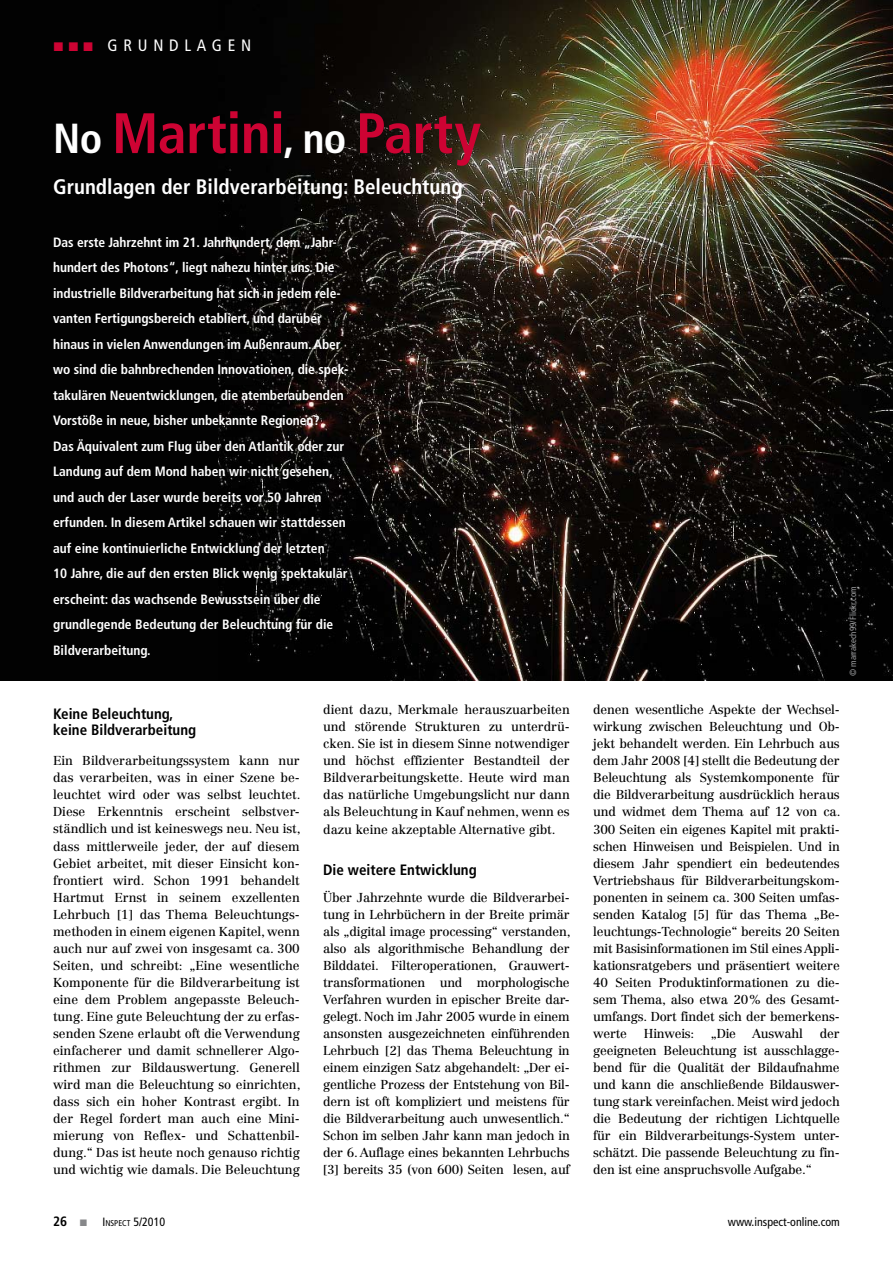
<style>
.page{position:relative;width:893px;height:1263px;background:#fff}
.page>*{position:absolute;margin:0;border:0;box-sizing:border-box;transform-origin:0 0}
.t1{font:700 condensed 57px "Frutiger LT Com";letter-spacing:-.005em;color:#cd0333}
.t2{font:700 condensed 21px "Frutiger LT Com";color:#fff}
.t3{font:condensed 16.5px "Frutiger LT Com";letter-spacing:.35em;color:#fff}
.t4{font:700 condensed 15px/16.5px "Frutiger LT Com";color:#000}
.t5{font:700 condensed 13.5px/25.5px "Frutiger LT Com";letter-spacing:-.005em;color:#fff}
.t6{font:700 condensed 13.5px "Frutiger LT Com";color:#000}
.t7{font:12.75px/17px "Centennial LT Std";letter-spacing:-.015em;color:#000;text-align:justify}
.t8{font:condensed 12px "Frutiger LT Com";color:#000}
.t9{font:condensed 9px "Frutiger LT Com";color:#9c9d9f}
.t10{font:condensed 8.4px "Frutiger LT Com";color:#000}
.s1{font-size:42px;color:#fff}
.s2{font-size:12px}
</style>
<div class="page">
<div style="left:0;top:0;width:893px;height:680px;background:#020202"></div>
<img style="left:219px;top:0;width:674px;height:680px">
<p class="t3" style="left:108px;top:35px;width:145px">Grundlag en</p>
<h1 class="t1" style="left:53px;top:99px;width:429px"><span class="s1">No</span> Martini<span class="s1">, no</span> Party</h1>
<h2 class="t2" style="left:53px;top:175px;width:411px">Grundlagen der Bildverarbeitung: Beleuchtung</h2>
<p class="t5" style="left:53px;top:229px;width:297px">Das erste Jahrzehnt im 21. Jahrhundert, dem „Jahr&shy;hundert des Photons“, liegt nahezu hinter uns. Die industrielle Bildverarbeitung hat sich in jedem rele&shy;vanten Fertigungsbereich etabliert, und darüber hinaus in vielen Anwendungen im Außenraum. Aber wo sind die bahnbrechenden Innovationen, die spek&shy;takulären Neuentwicklungen, die atemberaubenden Vorstöße in neue, bisher unbekannte Regionen?<br>Das Äquivalent zum Flug über den Atlantik oder zur Landung auf dem Mond haben wir nicht gesehen, und auch der Laser wurde bereits vor 50 Jahren erfunden. In diesem Artikel schauen wir stattdessen auf eine kontinuierliche Entwicklung der letzten<br>10 Jahre, die auf den ersten Blick wenig spektakulär erscheint: das wachsende Bewusstsein über die grundlegende Bedeutung der Beleuchtung für die Bildverarbeitung.</p>
<p class="t4" style="left:53px;top:705px;width:145px">Keine Beleuchtung, keine Bildverarbeitung</p>
<p class="t7" style="left:53px;top:752px;width:249px">Ein Bildverarbeitungssystem kann nur das verarbeiten, was in einer Szene be&shy;leuchtet wird oder was selbst leuchtet.<br>Diese Erkenntnis erscheint selbstver&shy;ständlich und ist keineswegs neu. Neu ist, dass mittlerweile jeder, der auf diesem Gebiet arbeitet, mit dieser Einsicht kon&shy;frontiert wird. Schon 1991 behandelt Hartmut Ernst in seinem exzellenten Lehrbuch [1] das Thema Beleuchtungs&shy;methoden in einem eigenen Kapitel, wenn auch nur auf zwei von insgesamt ca. 300<br>Seiten, und schreibt: „Eine wesentliche Komponente für die Bildverarbeitung ist eine dem Problem angepasste Beleuch&shy;tung. Eine gute Beleuchtung der zu erfas&shy;senden Szene erlaubt oft die Verwendung einfacherer und damit schnellerer Algo&shy;rithmen zur Bildauswertung. Generell wird man die Beleuchtung so einrichten, dass sich ein hoher Kontrast ergibt. In der Regel fordert man auch eine Mini&shy;mierung von Reflex- und Schattenbil&shy;dung.“ Das ist heute noch genauso richtig und wichtig wie damals. Die Beleuchtung</p>
<p class="t7" style="left:323px;top:701px;width:248px">dient dazu, Merkmale herauszuarbeiten und störende Strukturen zu unterdrü&shy;cken. Sie ist in diesem Sinne notwendiger und höchst effizienter Bestandteil der Bildverarbeitungskette. Heute wird man das natürliche Umgebungslicht nur dann als Beleuchtung in Kauf nehmen, wenn es dazu keine akzeptable Alternative gibt.</p>
<p class="t4" style="left:323px;top:861px;width:155px">Die weitere Entwicklung</p>
<p class="t7" style="left:323px;top:888px;width:249px">Über Jahrzehnte wurde die Bildverarbei&shy;tung in Lehrbüchern in der Breite primär als „digital image processing“ verstanden, also als algorithmische Behandlung der Bilddatei. Filteroperationen, Grauwert&shy;transformationen und morphologische Verfahren wurden in epischer Breite dar&shy;gelegt. Noch im Jahr 2005 wurde in einem ansonsten ausgezeichneten einführenden Lehrbuch [2] das Thema Beleuchtung in einem einzigen Satz abgehandelt: „Der ei&shy;gentliche Prozess der Entstehung von Bil&shy;dern ist oft kompliziert und meistens für die Bildverarbeitung auch unwesentlich.“ Schon im selben Jahr kann man jedoch in der 6. Auflage eines bekannten Lehrbuchs [3] bereits 35 (von 600) Seiten lesen, auf</p>
<p class="t9" style="left:848px;top:676px;width:91px;rotate:-90deg">© marrakech99/Flickr.com</p>
<p class="t7" style="left:593px;top:701px;width:249px">denen wesentliche Aspekte der Wechsel&shy;wirkung zwischen Beleuchtung und Ob&shy;jekt behandelt werden. Ein Lehrbuch aus dem Jahr 2008 [4] stellt die Bedeutung der Beleuchtung als Systemkomponente für die Bildverarbeitung ausdrücklich heraus und widmet dem Thema auf 12 von ca.<br>300 Seiten ein eigenes Kapitel mit prakti&shy;schen Hinweisen und Beispielen. Und in diesem Jahr spendiert ein bedeutendes Vertriebshaus für Bildverarbeitungskom&shy;ponenten in seinem ca. 300 Seiten umfas&shy;senden Katalog [5] für das Thema „Be&shy;leuchtungs-Technologie“ bereits 20 Seiten mit Basisinformationen im Stil eines Appli&shy;kationsratgebers und präsentiert weitere 40 Seiten Produktinformationen zu die&shy;sem Thema, also etwa 20% des Gesamt&shy;umfangs. Dort findet sich der bemerkens&shy;werte</p>
<p class="t7" style="left:593px;top:1025px;width:248px;text-indent:227px">der geeigneten Beleuchtung ist ausschlagge&shy;bend für die Qualität der Bildaufnahme und kann die anschließende Bildauswer&shy;tung stark vereinfachen. Meist wird jedoch die Bedeutung der richtigen Lichtquelle für ein Bildverarbeitungs-System unter&shy;schätzt. Die passende Beleuchtung zu fin&shy;den ist eine anspruchsvolle Aufgabe.“</p>
<p class="t7" style="left:644px;top:1025px;width:52px">Hinweis:</p>
<p class="t7" style="left:711px;top:1025px;width:27px">„Die</p>
<p class="t7" style="left:752px;top:1025px;width:52px">Auswahl</p>
<p class="t6" style="left:53px;top:1213px;width:16px">26</p>
<p class="t10" style="left:103px;top:1218px;width:64px"><span class="s2">I</span>NSPECT <span class="s2">5/2010</span></p>
<p class="t8" style="left:728px;top:1215px;width:113px">www.inspect-online.com</p>
</div>
